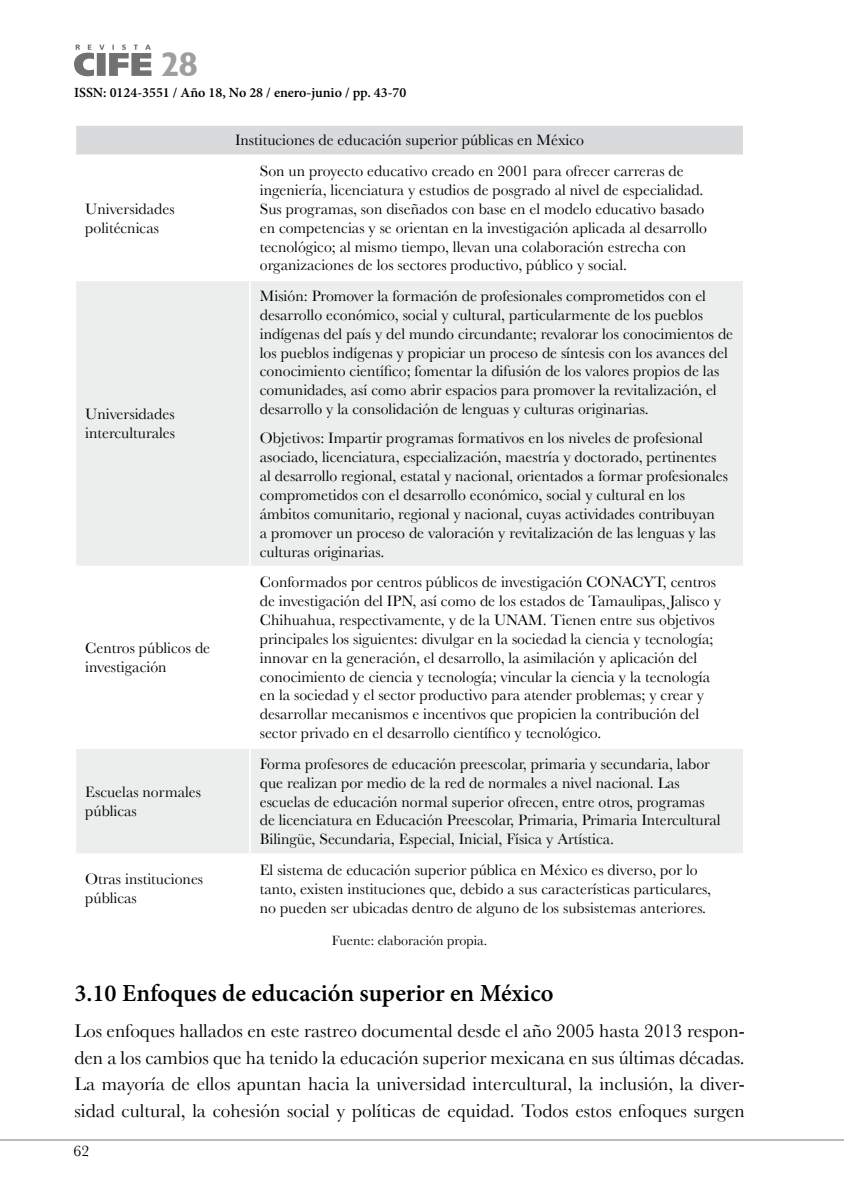
<style>
.page{position:relative;width:844px;height:1191px;background:#fff}
.page>*{position:absolute;margin:0;border:0;box-sizing:border-box;transform-origin:0 0}
.t1{font:700 condensed 33.77px "Humanist 521 BT";color:#9c9e9f;scale:1.14 1}
.t2{font:600 24.5px "Minion Pro";color:#000}
.t3{font:19.25px/26.4px "Baskerville";color:#000;text-align:justify}
.t4{font:15.75px/18.9px "Baskerville";color:#000}
.t5{font:600 14px "Minion Pro";color:#000}
.t6{font:14px "Baskerville";color:#000}
</style>
<div class="page">
<hr style="left:0;top:1139px;width:843px;height:1px;background:#b1b3b4">
<svg style="left:74px;top:45px;width:77px;height:31px"></svg>
<div style="left:75px;top:125px;width:668px;height:30px;background:#d9dadb"></div>
<svg style="left:76px;top:281px;width:666px;height:572px;fill:#eceded"></svg>
<hr style="left:74px;top:124px;width:176px;height:2px;background:#fff">
<hr style="left:74px;top:126px;width:2px;height:28px;background:#fff">
<hr style="left:250px;top:124px;width:494px;height:2px;background:#fff">
<hr style="left:742px;top:126px;width:2px;height:28px;background:#fff">
<hr style="left:74px;top:154px;width:176px;height:2px;background:#fff">
<hr style="left:250px;top:154px;width:494px;height:2px;background:#fff">
<hr style="left:249px;top:281px;width:2px;height:284px;background:#fff">
<hr style="left:74px;top:565px;width:176px;height:2px;background:#fff">
<hr style="left:250px;top:565px;width:494px;height:2px;background:#fff">
<hr style="left:249px;top:567px;width:2px;height:180px;background:#fff">
<hr style="left:74px;top:747px;width:176px;height:2px;background:#fff">
<hr style="left:250px;top:747px;width:494px;height:2px;background:#fff">
<hr style="left:249px;top:749px;width:2px;height:104px;background:#fff">
<h1 class="t1" style="left:161px;top:43px;width:33px">28</h1>
<p class="t5" style="left:74px;top:83px;width:334px">ISSN: 0124-3551 / Año 18, No 28 / enero-junio / pp. 43-70</p>
<p class="t4" style="left:235px;top:131px;width:350px">Instituciones de educación superior públicas en México</p>
<p class="t4" style="left:85px;top:199px;width:91px">Universidades politécnicas</p>
<p class="t4" style="left:85px;top:404px;width:91px">Universidades interculturales</p>
<p class="t4" style="left:85px;top:638px;width:126px">Centros públicos de investigación</p>
<p class="t4" style="left:85px;top:782px;width:117px">Escuelas normales públicas</p>
<p class="t4" style="left:260px;top:161px;width:448px">Son un proyecto educativo creado en 2001 para ofrecer carreras de ingeniería, licenciatura y estudios de posgrado al nivel de especialidad.<br>Sus programas, son diseñados con base en el modelo educativo basado en competencias y se orientan en la investigación aplicada al desarrollo tecnológico; al mismo tiempo, llevan una colaboración estrecha con organizaciones de los sectores productivo, público y social.</p>
<p class="t4" style="left:260px;top:286px;width:474px">Misión: Promover la formación de profesionales comprometidos con el desarrollo económico, social y cultural, particularmente de los pueblos indígenas del país y del mundo circundante; revalorar los conocimientos de los pueblos indígenas y propiciar un proceso de síntesis con los avances del conocimiento científico; fomentar la difusión de los valores propios de las comunidades, así como abrir espacios para promover la revitalización, el desarrollo y la consolidación de lenguas y culturas originarias.</p>
<p class="t4" style="left:260px;top:428px;width:469px">Objetivos: Impartir programas formativos en los niveles de profesional asociado, licenciatura, especialización, maestría y doctorado, pertinentes al desarrollo regional, estatal y nacional, orientados a formar profesionales comprometidos con el desarrollo económico, social y cultural en los ámbitos comunitario, regional y nacional, cuyas actividades contribuyan<br>a promover un proceso de valoración y revitalización de las lenguas y las culturas originarias.</p>
<p class="t4" style="left:260px;top:572px;width:462px">Conformados por centros públicos de investigación CONACYT, centros de investigación del IPN, así como de los estados de Tamaulipas, Jalisco y Chihuahua, respectivamente, y de la UNAM. Tienen entre sus objetivos principales los siguientes: divulgar en la sociedad la ciencia y tecnología; innovar en la generación, el desarrollo, la asimilación y aplicación del conocimiento de ciencia y tecnología; vincular la ciencia y la tecnología en la sociedad y el sector productivo para atender problemas; y crear y desarrollar mecanismos e incentivos que propicien la contribución del sector privado en el desarrollo científico y tecnológico.</p>
<p class="t4" style="left:260px;top:754px;width:462px">Forma profesores de educación preescolar, primaria y secundaria, labor que realizan por medio de la red de normales a nivel nacional. Las escuelas de educación normal superior ofrecen, entre otros, programas de licenciatura en Educación Preescolar, Primaria, Primaria Intercultural Bilingüe, Secundaria, Especial, Inicial, Física y Artística.</p>
<p class="t4" style="left:85px;top:869px;width:119px">Otras instituciones públicas</p>
<p class="t4" style="left:260px;top:860px;width:453px">El sistema de educación superior pública en México es diverso, por lo tanto, existen instituciones que, debido a sus características particulares, no pueden ser ubicadas dentro de alguno de los subsistemas anteriores.</p>
<p class="t6" style="left:332px;top:932px;width:157px">Fuente: elaboración propia.</p>
<h2 class="t2" style="left:74px;top:976px;width:480px">3.10 Enfoques de educación superior en México</h2>
<p class="t3" style="left:74px;top:1017px;width:671px">Los enfoques hallados en este rastreo documental desde el año 2005 hasta 2013 respon&shy;den a los cambios que ha tenido la educación superior mexicana en sus últimas décadas.<br>La mayoría de ellos apuntan hacia la universidad intercultural, la inclusión, la diver&shy;sidad cultural, la cohesión social y políticas de equidad. Todos estos enfoques surgen</p>
<p class="t4" style="left:73px;top:1141px;width:17px">62</p>
</div>
